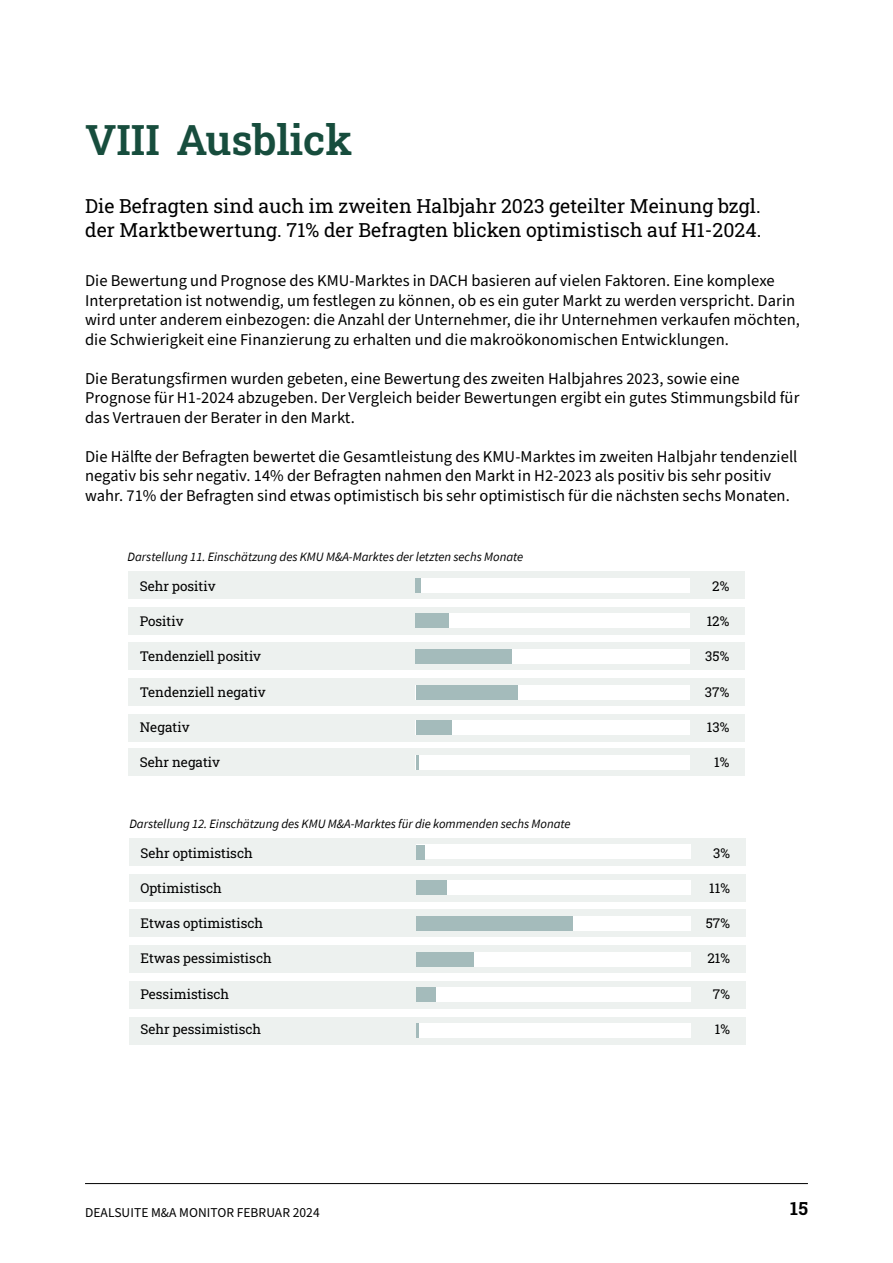
<style>
.page{position:relative;width:893px;height:1263px;background:#fff}
.page>*{position:absolute;margin:0;border:0;box-sizing:border-box;transform-origin:0 0}
.Kop_Helvetica{font:600 42px "Roboto Slab";color:#174d3d}
.Brood{font:19.5px/24px "Roboto Slab";letter-spacing:.005em;color:#000}
.Brood-2{font:700 18px "Roboto Slab";color:#000}
.OB-Brood{font:16.5px/19.5px "Source Sans Pro";letter-spacing:.005em;color:#000}
.Kader{font:13.5px "Roboto Slab";color:#000}
.Brood-3{font:13.5px "Source Sans Pro";letter-spacing:.005em;color:#000}
.OB_bijschrift{font:italic 12.75px "Source Sans Pro";color:#000}
</style>
<div class="page">
<hr style="left:85px;top:1183px;width:723px;height:1px;background:#000">
<div style="left:129px;top:571px;width:616px;height:28px;background:#edf1ef"></div>
<div style="left:129px;top:838px;width:617px;height:27px;background:#edf1ef"></div>
<div style="left:129px;top:607px;width:616px;height:27px;background:#edf1ef"></div>
<div style="left:129px;top:874px;width:617px;height:27px;background:#edf1ef"></div>
<div style="left:129px;top:643px;width:616px;height:27px;background:#edf1ef"></div>
<div style="left:129px;top:910px;width:617px;height:27px;background:#edf1ef"></div>
<div style="left:129px;top:678px;width:616px;height:28px;background:#edf1ef"></div>
<div style="left:129px;top:945px;width:617px;height:28px;background:#edf1ef"></div>
<div style="left:129px;top:714px;width:616px;height:27px;background:#edf1ef"></div>
<div style="left:129px;top:749px;width:616px;height:27px;background:#edf1ef"></div>
<div style="left:129px;top:981px;width:617px;height:27px;background:#edf1ef"></div>
<div style="left:129px;top:1017px;width:617px;height:27px;background:#edf1ef"></div>
<div style="left:416px;top:578px;width:274px;height:14px;background:#fff"></div>
<div style="left:416px;top:844px;width:275px;height:15px;background:#fff"></div>
<div style="left:416px;top:613px;width:274px;height:15px;background:#fff"></div>
<div style="left:416px;top:880px;width:275px;height:15px;background:#fff"></div>
<div style="left:416px;top:613px;width:33px;height:15px;background:#a4bbbb"></div>
<div style="left:416px;top:880px;width:31px;height:15px;background:#a4bbbb"></div>
<div style="left:416px;top:578px;width:5px;height:15px;background:#a4bbbb"></div>
<div style="left:416px;top:845px;width:9px;height:14px;background:#a4bbbb"></div>
<div style="left:416px;top:649px;width:274px;height:15px;background:#fff"></div>
<div style="left:416px;top:916px;width:275px;height:15px;background:#fff"></div>
<div style="left:416px;top:649px;width:96px;height:15px;background:#a4bbbb"></div>
<div style="left:416px;top:916px;width:157px;height:15px;background:#a4bbbb"></div>
<div style="left:416px;top:685px;width:274px;height:15px;background:#fff"></div>
<div style="left:416px;top:951px;width:275px;height:15px;background:#fff"></div>
<div style="left:416px;top:685px;width:101px;height:15px;background:#a4bbbb"></div>
<div style="left:416px;top:951px;width:58px;height:15px;background:#a4bbbb"></div>
<div style="left:416px;top:720px;width:274px;height:15px;background:#fff"></div>
<div style="left:416px;top:755px;width:274px;height:15px;background:#fff"></div>
<div style="left:416px;top:987px;width:275px;height:15px;background:#fff"></div>
<div style="left:416px;top:1023px;width:275px;height:15px;background:#fff"></div>
<div style="left:416px;top:720px;width:35px;height:15px;background:#a4bbbb"></div>
<svg style="left:416px;top:755px;width:2px;height:15px"></svg>
<div style="left:416px;top:987px;width:20px;height:15px;background:#a4bbbb"></div>
<hr style="left:416px;top:1023px;width:3px;height:15px;background:#a4bbbb">
<p class="Kop_Helvetica" style="left:85px;top:111px;width:269px">VIII Ausblick</p>
<p class="Brood" style="left:85px;top:194px;width:678px">Die Befragten sind auch im zweiten Halbjahr 2023 geteilter Meinung bzgl. der Marktbewertung. 71% der Befragten blicken optimistisch auf H1-2024.</p>
<p class="OB-Brood" style="left:85px;top:271px;width:716px">Die Bewertung und Prognose des KMU-Marktes in DACH basieren auf vielen Faktoren. Eine komplexe Interpretation ist notwendig, um festlegen zu können, ob es ein guter Markt zu werden verspricht. Darin wird unter anderem einbezogen: die Anzahl der Unternehmer, die ihr Unternehmen verkaufen möchten, die Schwierigkeit eine Finanzierung zu erhalten und die makroökonomischen Entwicklungen.</p>
<p class="OB-Brood" style="left:85px;top:369px;width:716px">Die Beratungsfirmen wurden gebeten, eine Bewertung des zweiten Halbjahres 2023, sowie eine<br>Prognose für H1-2024 abzugeben. Der Vergleich beider Bewertungen ergibt ein gutes Stimmungsbild für das Vertrauen der Berater in den Markt.</p>
<p class="OB-Brood" style="left:85px;top:447px;width:714px">Die Hälfte der Befragten bewertet die Gesamtleistung des KMU-Marktes im zweiten Halbjahr tendenziell negativ bis sehr negativ. 14% der Befragten nahmen den Markt in H2-2023 als positiv bis sehr positiv wahr. 71% der Befragten sind etwas optimistisch bis sehr optimistisch für die nächsten sechs Monaten.</p>
<p class="OB_bijschrift" style="left:128px;top:549px;width:397px">Darstellung 11. Einschätzung des KMU M&amp;A-Marktes der letzten sechs Monate</p>
<p class="Kader" style="left:140px;top:577px;width:77px">Sehr positiv</p>
<p class="Kader" style="left:712px;top:577px;width:19px">2%</p>
<p class="Kader" style="left:140px;top:612px;width:45px">Positiv</p>
<p class="Kader" style="left:707px;top:612px;width:24px">12%</p>
<p class="Kader" style="left:140px;top:647px;width:123px">Tendenziell positiv</p>
<p class="Kader" style="left:705px;top:647px;width:26px">35%</p>
<p class="Kader" style="left:140px;top:682px;width:127px">Tendenziell negativ</p>
<p class="Kader" style="left:705px;top:682px;width:26px">37%</p>
<p class="Kader" style="left:140px;top:718px;width:51px">Negativ</p>
<p class="Kader" style="left:707px;top:718px;width:24px">13%</p>
<p class="Kader" style="left:140px;top:753px;width:82px">Sehr negativ</p>
<p class="Kader" style="left:714px;top:753px;width:17px">1%</p>
<p class="OB_bijschrift" style="left:129px;top:815px;width:443px">Darstellung 12. Einschätzung des KMU M&amp;A-Marktes für die kommenden sechs Monate</p>
<p class="Kader" style="left:140px;top:843px;width:114px">Sehr optimistisch</p>
<p class="Kader" style="left:713px;top:843px;width:18px">3%</p>
<p class="Kader" style="left:140px;top:879px;width:83px">Optimistisch</p>
<p class="Kader" style="left:709px;top:879px;width:22px">11%</p>
<p class="Kader" style="left:140px;top:914px;width:124px">Etwas optimistisch</p>
<p class="Kader" style="left:706px;top:914px;width:26px">57%</p>
<p class="Kader" style="left:140px;top:949px;width:133px">Etwas pessimistisch</p>
<p class="Kader" style="left:707px;top:949px;width:24px">21%</p>
<p class="Kader" style="left:140px;top:984px;width:90px">Pessimistisch</p>
<p class="Kader" style="left:713px;top:984px;width:19px">7%</p>
<p class="Kader" style="left:140px;top:1020px;width:122px">Sehr pessimistisch</p>
<p class="Kader" style="left:715px;top:1020px;width:17px">1%</p>
<p class="Brood-3" style="left:85px;top:1203px;width:236px">DEALSUITE M&amp;A MONITOR FEBRUAR 2024</p>
<p class="Brood-2" style="left:790px;top:1196px;width:19px">15</p>
</div>
